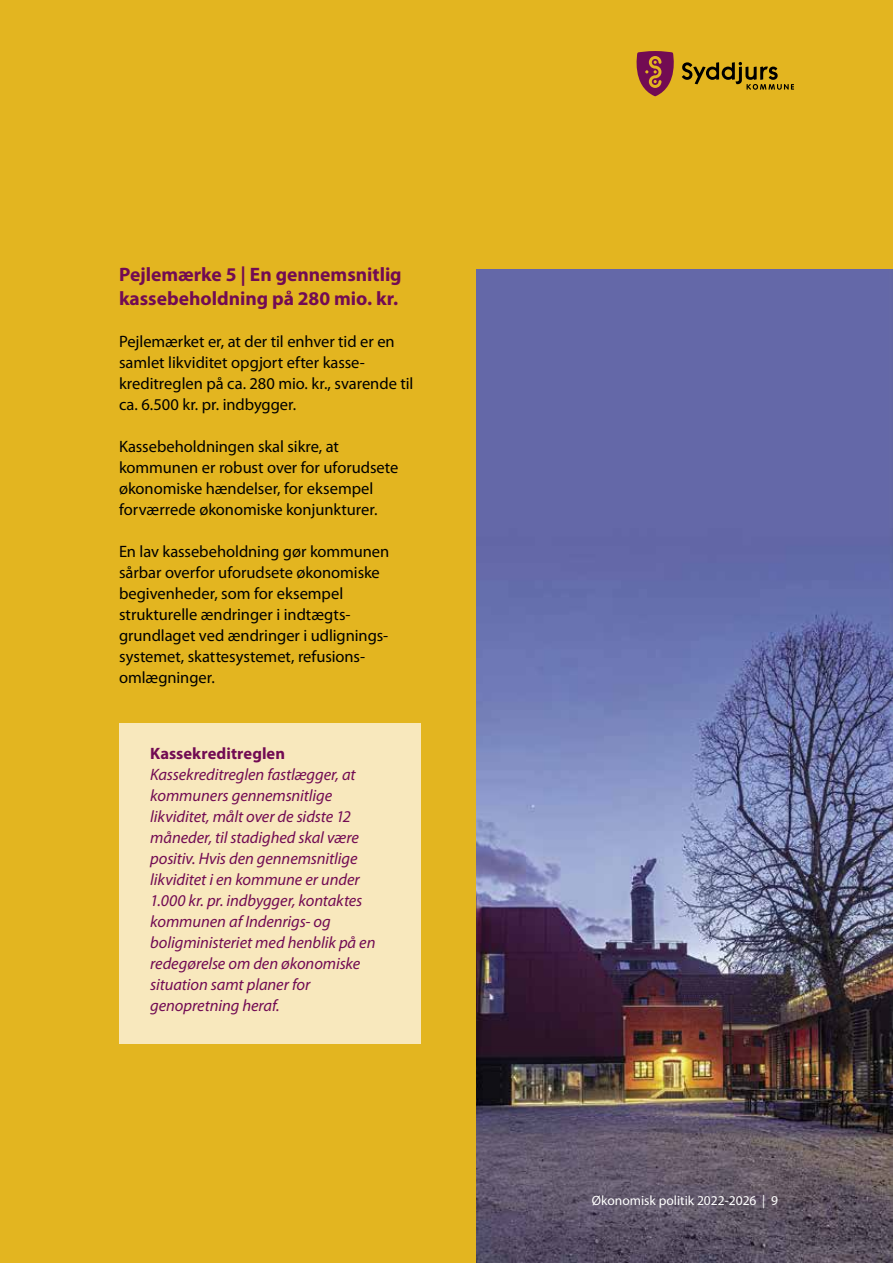
<style>
.page{position:relative;width:893px;height:1263px;background:#e3b520}
.page>*{position:absolute;margin:0;border:0;box-sizing:border-box;transform-origin:0 0}
.t1{font:700 19.5px/23.4px "Myriad Pro";color:#720b53}
.t2{font:16.5px/21px "Myriad Pro";color:#000}
.t3{font:italic 16.5px/21px "Myriad Pro";letter-spacing:-.005em;color:#720b53}
.t4{font:700 16.5px "Myriad Pro";color:#720b53}
.t5{font:13.5px "Myriad Pro";color:#fff}
</style>
<div class="page">
<svg style="left:637px;top:51px;width:157px;height:45px"></svg>
<div style="left:119px;top:723px;width:302px;height:320px;background:#f8e8bd"></div>
<img style="left:476px;top:270px;width:417px;height:993px">
<p class="t1" style="left:119px;top:262px;width:284px">Pejlemærke 5 | En gennemsnitlig kassebeholdning på 280 mio. kr.</p>
<p class="t2" style="left:119px;top:330px;width:296px">Pejlemærket er, at der til enhver tid er en samlet likviditet opgjort efter kasse&shy;kreditreglen på ca. 280 mio. kr., svarende til ca. 6.500 kr. pr. indbygger.</p>
<p class="t2" style="left:119px;top:435px;width:281px">Kassebeholdningen skal sikre, at kommunen er robust over for uforudsete økonomiske hændelser, for eksempel forværrede økonomiske konjunkturer.</p>
<p class="t2" style="left:119px;top:540px;width:272px">En lav kassebeholdning gør kommunen sårbar overfor uforudsete økonomiske begivenheder, som for eksempel strukturelle ændringer i indtægts&shy;grundlaget ved ændringer i udlignings&shy;systemet, skattesystemet, refusions&shy;omlægninger.</p>
<p class="t4" style="left:150px;top:743px;width:136px">Kassekreditreglen</p>
<p class="t3" style="left:150px;top:764px;width:227px">Kassekreditreglen fastlægger, at kommuners gennemsnitlige likviditet, målt over de sidste 12 måneder, til stadighed skal være positiv. Hvis den gennemsnitlige likviditet i en kommune er under<br>1.000 kr. pr. indbygger, kontaktes kommunen af Indenrigs- og boligministeriet med henblik på en redegørelse om den økonomiske situation samt planer for genopretning heraf.</p>
<p class="t5" style="left:592px;top:1192px;width:188px">Økonomisk politik 2022-2026 | 9</p>
</div>
